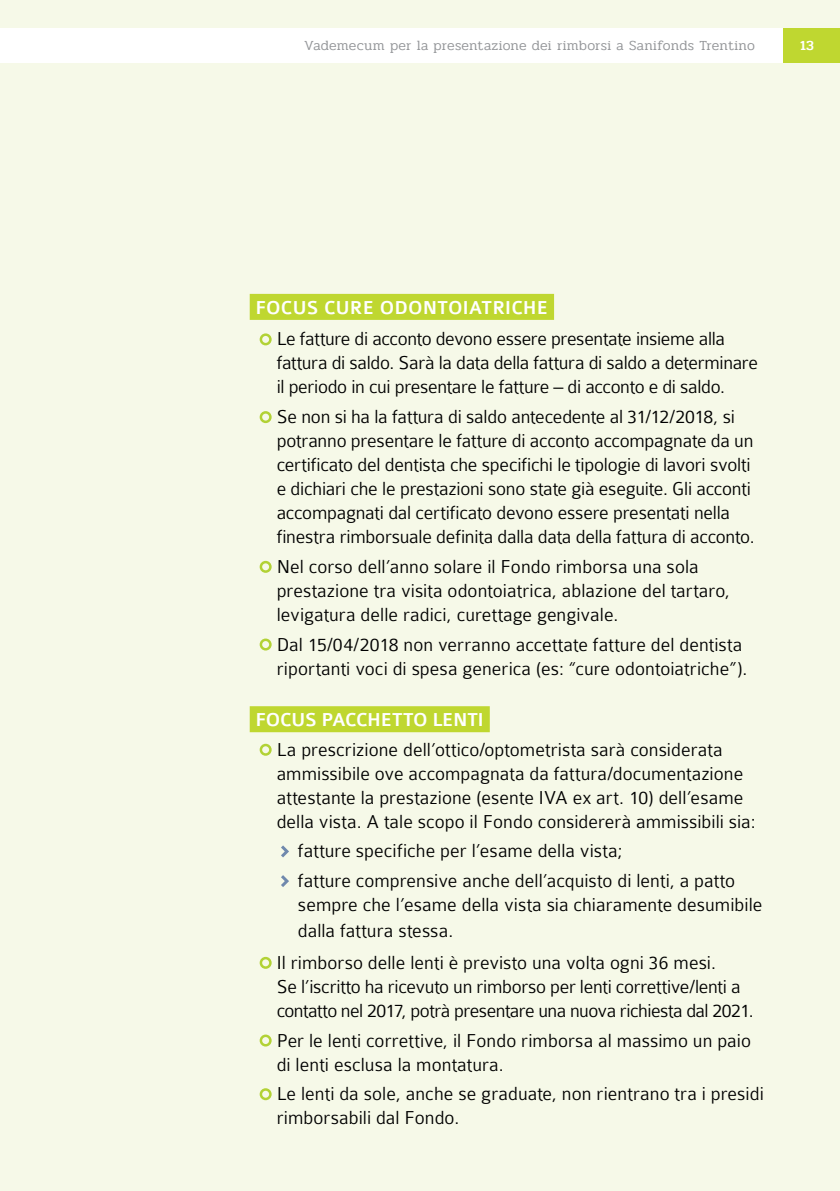
<style>
.page{position:relative;width:840px;height:1191px;background:#fff}
.page>*{position:absolute;margin:0;border:0;box-sizing:border-box;transform-origin:0 0}
.t1{font:300 20px/24px "Colaborate";color:#000}
.t2{font:500 20px "Colaborate";color:#fff}
.t3{font:500 20px "Colaborate";letter-spacing:-.02em;color:#fff}
.t4{font:300 14px "Pridi";letter-spacing:.015em;color:#939598}
.t5{font:500 14px "Pridi";color:#fff}
</style>
<div class="page">
<div style="left:0;top:0;width:839px;height:1191px;background:#f6f9e8"></div>
<div style="left:782px;top:28px;width:57px;height:34px;background:#bfd730"></div>
<div style="left:0;top:28px;width:782px;height:34px;background:#fff"></div>
<div style="left:249px;top:294px;width:304px;height:26px;background:#bfd730"></div>
<div style="left:249px;top:706px;width:240px;height:26px;background:#bfd730"></div>
<div style="left:259px;top:333px;width:12px;height:12px;border:2px solid #b2d235;border-radius:50%"></div>
<div style="left:259px;top:411px;width:12px;height:12px;border:2px solid #b2d235;border-radius:50%"></div>
<div style="left:259px;top:561px;width:12px;height:12px;border:2px solid #b2d235;border-radius:50%"></div>
<div style="left:259px;top:638px;width:12px;height:12px;border:2px solid #b2d235;border-radius:50%"></div>
<div style="left:259px;top:743px;width:12px;height:12px;border:2px solid #b2d235;border-radius:50%"></div>
<svg style="left:281px;top:845px;width:8px;height:13px"></svg>
<svg style="left:281px;top:875px;width:8px;height:12px"></svg>
<div style="left:259px;top:957px;width:12px;height:11px;border:2px solid #b2d235;border-radius:50%"></div>
<div style="left:259px;top:1034px;width:12px;height:12px;border:2px solid #b2d235;border-radius:50%"></div>
<div style="left:259px;top:1088px;width:12px;height:12px;border:2px solid #b2d235;border-radius:50%"></div>
<p class="t4" style="left:304px;top:36px;width:452px">Vademecum per la presentazione dei rimborsi a Sanifonds Trentino</p>
<p class="t5" style="left:799px;top:35px;width:15px">13</p>
<p class="t2" style="left:255px;top:297px;width:294px">FOCUS CURE ODONTOIATRICHE</p>
<p class="t1" style="left:276px;top:327px;width:482px">Le fatture di acconto devono essere presentate insieme alla fattura di saldo. Sarà la data della fattura di saldo a determinare il periodo in cui presentare le fatture – di acconto e di saldo.</p>
<p class="t1" style="left:276px;top:405px;width:479px">Se non si ha la fattura di saldo antecedente al 31/12/2018, si potranno presentare le fatture di acconto accompagnate da un certificato del dentista che specifichi le tipologie di lavori svolti e dichiari che le prestazioni sono state già eseguite. Gli acconti accompagnati dal certificato devono essere presentati nella finestra rimborsuale definita dalla data della fattura di acconto.</p>
<p class="t1" style="left:276px;top:554px;width:455px">Nel corso dell’anno solare il Fondo rimborsa una sola prestazione tra visita odontoiatrica, ablazione del tartaro, levigatura delle radici, curettage gengivale.</p>
<p class="t1" style="left:276px;top:632px;width:472px">Dal 15/04/2018 non verranno accettate fatture del dentista riportanti voci di spesa generica (es: “cure odontoiatriche”).</p>
<p class="t3" style="left:255px;top:709px;width:230px">FOCUS PACCHETTO LENTI</p>
<p class="t1" style="left:276px;top:737px;width:480px">La prescrizione dell’ottico/optometrista sarà considerata ammissibile ove accompagnata da fattura/documentazione attestante la prestazione (esente IVA ex art. 10) dell’esame della vista. A tale scopo il Fondo considererà ammissibili sia:</p>
<p class="t1" style="left:298px;top:836px;width:438px;line-height:29.6px">fatture specifiche per l’esame della vista;<br>fatture comprensive anche dell’acquisto di lenti, a patto</p>
<p class="t1" style="left:298px;top:892px;width:466px;line-height:26px">sempre che l’esame della vista sia chiaramente desumibile dalla fattura stessa.</p>
<p class="t1" style="left:276px;top:950px;width:478px">Il rimborso delle lenti è previsto una volta ogni 36 mesi.<br>Se l’iscritto ha ricevuto un rimborso per lenti correttive/lenti a contatto nel 2017, potrà presentare una nuova richiesta dal 2021.</p>
<p class="t1" style="left:276px;top:1028px;width:475px">Per le lenti correttive, il Fondo rimborsa al massimo un paio di lenti esclusa la montatura.</p>
<p class="t1" style="left:276px;top:1082px;width:488px">Le lenti da sole, anche se graduate, non rientrano tra i presidi rimborsabili dal Fondo.</p>
</div>
